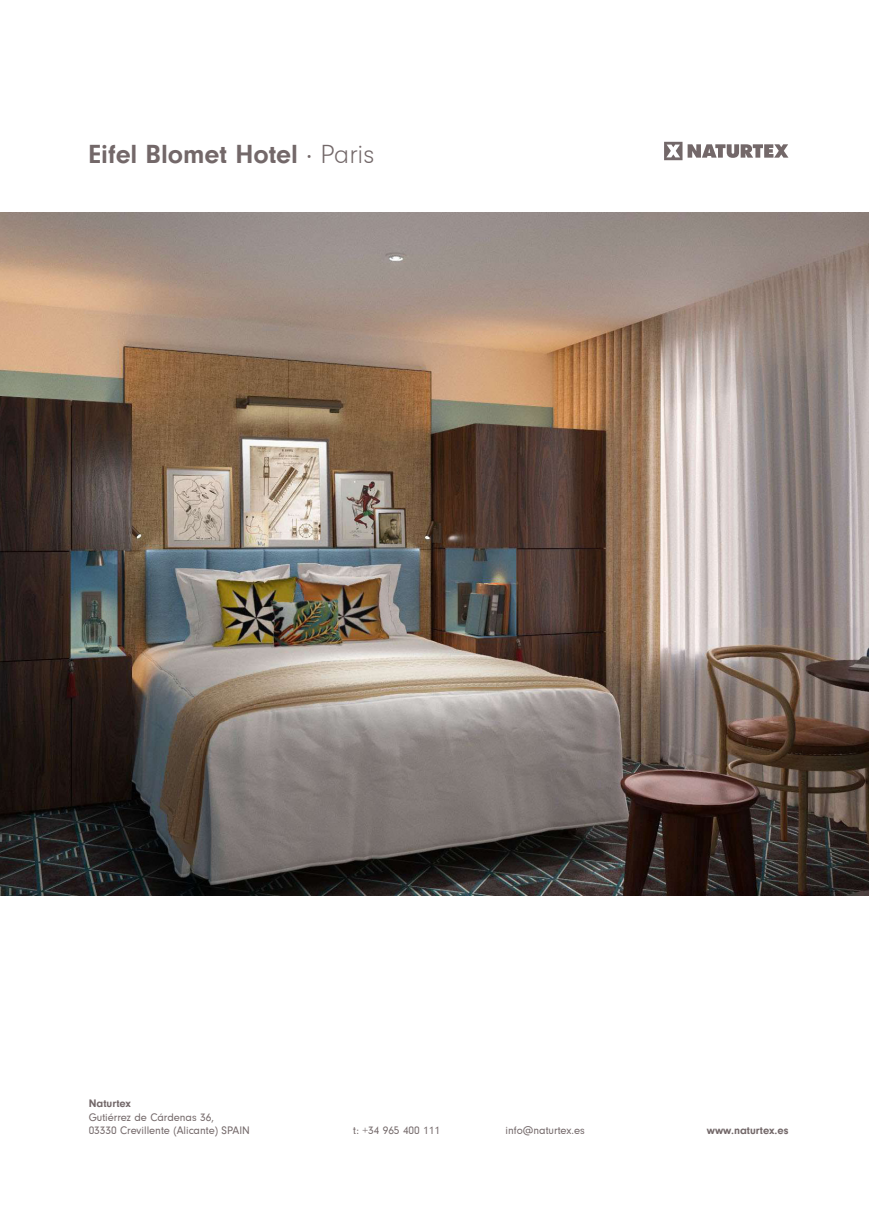
<style>
.page{position:relative;width:869px;height:1223px;background:#fff}
.page>*{position:absolute;margin:0;border:0;box-sizing:border-box;transform-origin:0 0}
.t1{font:700 27px "Neuzeit Gro";color:#736869}
.t2{font:11.25px "Neuzeit Gro";color:#736869}
.t3{font:700 11.25px "Neuzeit Gro";color:#736869}
.s1{font-weight:400}
.s2{font-weight:300}
</style>
<div class="page">
<img style="left:0;top:213px;width:868px;height:682px">
<svg style="left:664px;top:142px;width:124px;height:18px"></svg>
<p class="t1" style="left:89px;top:139px;width:287px">Eifel Blomet Hotel <span class="s1">·</span> <span class="s2">Paris</span></p>
<p class="t3" style="left:89px;top:1097px;width:44px">Naturtex</p>
<p class="t2" style="left:89px;top:1111px;width:127px">Gutiérrez de Cárdenas 36,</p>
<p class="t2" style="left:89px;top:1124px;width:163px">03330 Crevillente (Alicante) SPAIN</p>
<p class="t2" style="left:353px;top:1124px;width:88px">t: +34 965 400 111</p>
<p class="t2" style="left:505px;top:1124px;width:81px">info@naturtex.es</p>
<p class="t3" style="left:706px;top:1124px;width:83px">www.naturtex.es</p>
</div>
